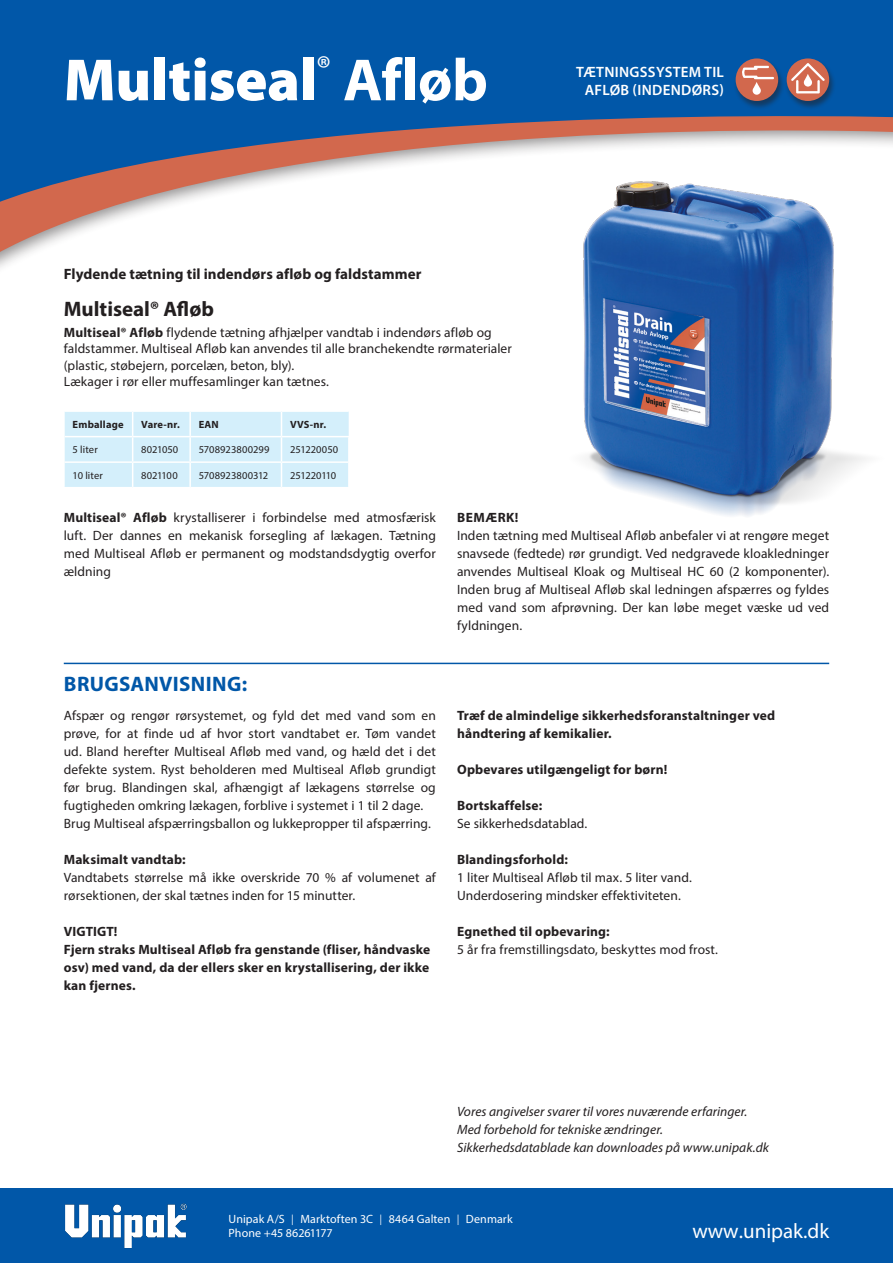
<style>
.page{position:relative;width:893px;height:1263px;background:#fff}
.page>*{position:absolute;margin:0;border:0;box-sizing:border-box;transform-origin:0 0}
.t1{font:900 60px "Myriad Pro";letter-spacing:-.005em;color:#fff}
.Datasider_produktnav{font:700 21px "Myriad Pro";color:#231f20}
.Blå_overskrift{font:700 21px "Myriad Pro";letter-spacing:.015em;color:#0157a8}
.t2{font:21px "Myriad Pro";color:#fff}
.Bjælke_tekst_til_pro{font:700 15px "Myriad Pro";letter-spacing:.005em;color:#231f20}
.top{font:600 15px/18px "Myriad Pro";letter-spacing:.02em;color:#fff;text-align:center}
.Brød_justeret{font:13.5px/18px "Myriad Pro";letter-spacing:.005em;color:#231f20;text-align:justify}
.Brød_justeret-2{font:700 13.5px/18px "Myriad Pro";letter-spacing:.01em;color:#231f20;text-align:justify}
.Datasider_brød{font:13.5px/16.5px "Myriad Pro";letter-spacing:.005em;color:#231f20}
.Brød_justeret-3{font:italic 13.5px/18px "Myriad Pro";letter-spacing:.005em;color:#231f20}
.t3{font:12px "Myriad Pro";letter-spacing:.005em;color:#fff}
.Brødtekst_Alle_sprog{font:10.5px "Myriad Pro";letter-spacing:.005em;color:#231f20}
.Brødtekst_Alle_sprog-2{font:700 10.5px "Myriad Pro";letter-spacing:.015em;color:#231f20}
.Brødtekst_Alle_sprog-3{font:10.5px "Myriad Pro";letter-spacing:-.03em;color:#231f20}
.Brødtekst_Alle_sprog-4{font:10.5px "Myriad Pro";letter-spacing:-.02em;color:#231f20}
.s1{font-weight:700}
.s2{font-family:"Calibri";font-weight:300}
</style>
<div class="page">
<svg style="left:0;top:208px;width:154px;height:53px"></svg>
<svg style="left:0;top:0;width:893px;height:208px;background:#316aa7"></svg>
<div style="left:0;top:1188px;width:893px;height:75px;background:#0157a8"></div>
<img style="left:65px;top:1203px;width:122px;height:46px">
<hr style="left:64px;top:663px;width:765px;height:1px;background:#0157a8">
<img style="left:480px;top:58px;width:413px;height:458px">
<svg style="left:64px;top:411px;width:285px;height:76px;background:#d7f0fb"></svg>
<p class="t1" style="left:64px;top:40px;width:426px">Multiseal<sup>®</sup> <span class="s1">Afløb</span></p>
<p class="top" style="left:576px;top:62px;width:149px">TÆTNINGSSYSTEM TIL<br>AFLØB (INDENDØRS)</p>
<p class="Bjælke_tekst_til_pro" style="left:64px;top:264px;width:359px">Flydende tætning til indendørs afløb og faldstammer</p>
<p class="Datasider_produktnav" style="left:64px;top:295px;width:152px">Multiseal® Afløb</p>
<p class="Datasider_brød" style="left:64px;top:324px;width:450px"><span class="s1">Multiseal® Afløb</span> flydende tætning afhjælper vandtab i indendørs afløb og faldstammer. Multiseal Afløb kan anvendes til alle branchekendte rørmaterialer (plastic, støbejern, porcelæn, beton, bly).<br>Lækager i rør eller muffesamlinger kan tætnes.</p>
<p class="Brødtekst_Alle_sprog-2" style="left:73px;top:417px;width:52px">Emballage</p>
<p class="Brødtekst_Alle_sprog-2" style="left:141px;top:417px;width:40px">Vare-nr.</p>
<p class="Brødtekst_Alle_sprog-2" style="left:199px;top:417px;width:22px">EAN</p>
<p class="Brødtekst_Alle_sprog-2" style="left:290px;top:417px;width:38px">VVS-nr.</p>
<p class="Brødtekst_Alle_sprog" style="left:73px;top:443px;width:27px">5 liter</p>
<p class="Brødtekst_Alle_sprog" style="left:141px;top:443px;width:39px">8021050</p>
<p class="Brødtekst_Alle_sprog" style="left:199px;top:443px;width:72px">5708923800299</p>
<p class="Brødtekst_Alle_sprog" style="left:290px;top:443px;width:50px">251220050</p>
<p class="Brødtekst_Alle_sprog" style="left:73px;top:468px;width:32px">10 liter</p>
<p class="Brødtekst_Alle_sprog-4" style="left:141px;top:468px;width:38px">8021100</p>
<p class="Brødtekst_Alle_sprog" style="left:199px;top:468px;width:71px">5708923800312</p>
<p class="Brødtekst_Alle_sprog-3" style="left:290px;top:468px;width:48px">251220110</p>
<p class="Brød_justeret" style="left:64px;top:508px;width:374px"><span class="s1">Multiseal® Afløb</span> krystalliserer i forbindelse med atmosfærisk luft. Der dannes en mekanisk forsegling af lækagen. Tætning med Multiseal Afløb er permanent og modstandsdygtig overfor ældning</p>
<p class="Brød_justeret-2" style="left:457px;top:508px;width:63px">BEMÆRK!</p>
<p class="Brød_justeret" style="left:457px;top:526px;width:374px">Inden tætning med Multiseal Afløb anbefaler vi at rengøre meget snavsede (fedtede) rør grundigt. Ved nedgravede kloakledninger anvendes Multiseal Kloak og Multiseal HC 60 (2 komponenter).<br>Inden brug af Multiseal Afløb skal ledningen afspærres og fyldes med vand som afprøvning. Der kan løbe meget væske ud ved fyldningen.</p>
<p class="Blå_overskrift" style="left:64px;top:670px;width:185px">BRUGSANVISNING:</p>
<p class="Brød_justeret" style="left:64px;top:706px;width:374px">Afspær og rengør rørsystemet, og fyld det med vand som en prøve, for at finde ud af hvor stort vandtabet er. Tøm vandet ud. Bland herefter Multiseal Afløb med vand, og hæld det i det defekte system. Ryst beholderen med Multiseal Afløb grundigt før brug. Blandingen skal, afhængigt af lækagens størrelse og fugtigheden omkring lækagen, forblive i systemet i 1 til 2 dage.</p>
<p class="Brød_justeret" style="left:64px;top:814px;width:369px">Brug Multiseal afspærringsballon og lukkepropper til afspærring.</p>
<p class="Brød_justeret-2" style="left:64px;top:850px;width:124px">Maksimalt vandtab:</p>
<p class="Brød_justeret" style="left:64px;top:868px;width:374px">Vandtabets størrelse må ikke overskride 70 % af volumenet af rørsektionen, der skal tætnes inden for 15 minutter.</p>
<p class="Brød_justeret-2" style="left:64px;top:922px;width:55px">VIGTIGT!</p>
<p class="Brød_justeret-2" style="left:64px;top:940px;width:368px">Fjern straks Multiseal Afløb fra genstande (fliser, håndvaske osv) med vand, da der ellers sker en krystallisering, der ikke kan fjernes.</p>
<p class="Brød_justeret-2" style="left:457px;top:706px;width:320px">Træf de almindelige sikkerhedsforanstaltninger ved håndtering af kemikalier.</p>
<p class="Brød_justeret-2" style="left:457px;top:760px;width:212px">Opbevares utilgængeligt for børn!</p>
<p class="Brød_justeret-2" style="left:457px;top:796px;width:87px">Bortskaffelse:</p>
<p class="Brød_justeret" style="left:457px;top:814px;width:132px">Se sikkerhedsdatablad.</p>
<p class="Brød_justeret-2" style="left:457px;top:850px;width:112px">Blandingsforhold:</p>
<p class="Brød_justeret" style="left:457px;top:868px;width:236px">1 liter Multiseal Afløb til max. 5 liter vand.</p>
<p class="Brød_justeret" style="left:457px;top:886px;width:225px">Underdosering mindsker effektiviteten.</p>
<p class="Brød_justeret-2" style="left:457px;top:922px;width:154px">Egnethed til opbevaring:</p>
<p class="Brød_justeret" style="left:457px;top:940px;width:262px">5 år fra fremstillingsdato, beskyttes mod frost.</p>
<p class="Brød_justeret-3" style="left:457px;top:1102px;width:292px">Vores angivelser svarer til vores nuværende erfaringer.</p>
<p class="Brød_justeret-3" style="left:457px;top:1120px;width:313px">Med forbehold for tekniske ændringer.<br>Sikkerhedsdatablade kan downloades på www.unipak.dk</p>
<p class="t3" style="left:229px;top:1211px;width:286px">Unipak A/S <span class="s2">|</span> Marktoften 3C <span class="s2">|</span> 8464 Galten <span class="s2">|</span> Denmark</p>
<p class="t3" style="left:229px;top:1225px;width:106px">Phone +45 86261177</p>
<p class="t2" style="left:692px;top:1218px;width:138px">www.unipak.dk</p>
</div>
